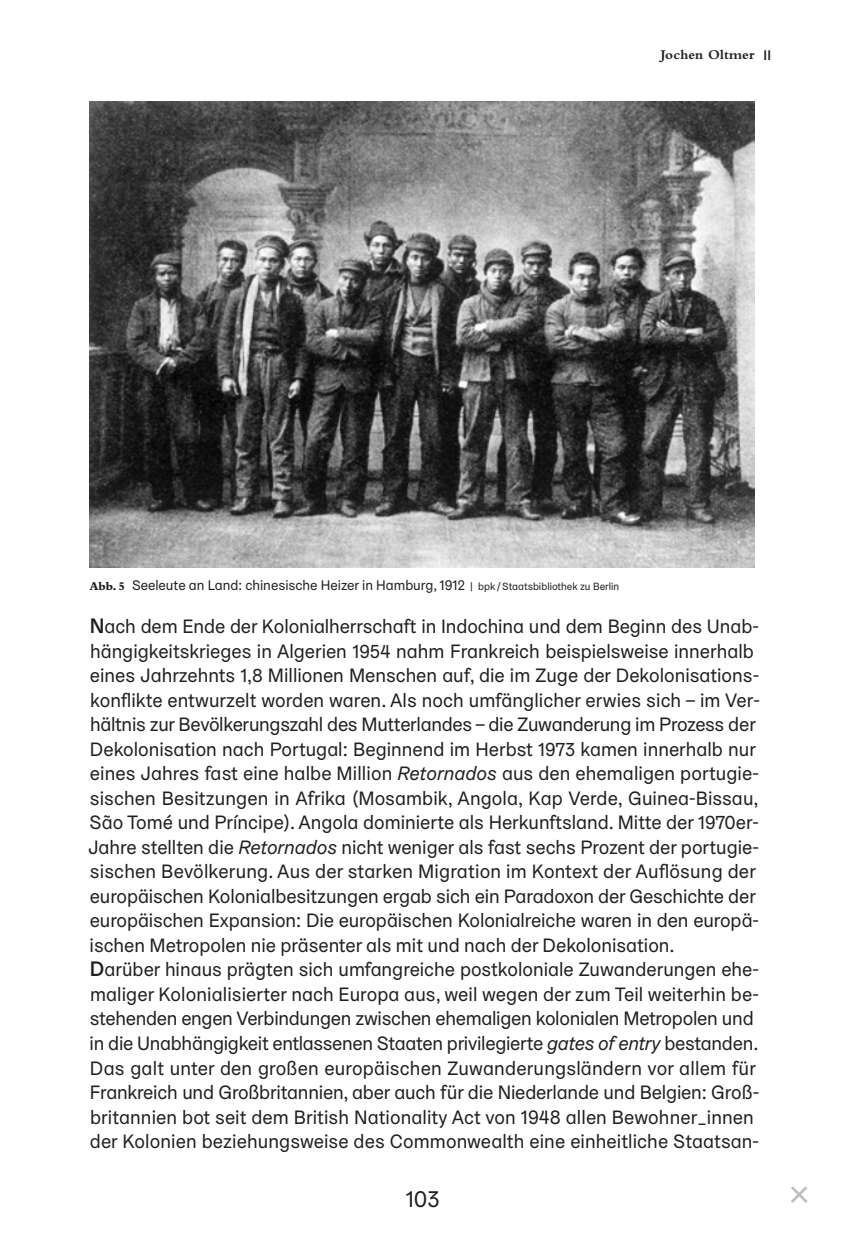
<style>
.page{position:relative;width:844px;height:1241px;background:#fff}
.page>*{position:absolute;margin:0;border:0;box-sizing:border-box;transform-origin:0 0}
.t1{font:35px "Graebenbach";color:#bcbdc0}
.t2{font:22.75px "Graebenbach";color:#231f20}
.DH_Essay_Fließtext{font:19.43px/24.5px "Graebenbach";color:#231f20}
.DH_BU_Fließ{font:14px "Graebenbach";color:#231f20}
.DH_Kolumnentitel{font:700 14px "Bembo MT Pro";letter-spacing:.01em;color:#231f20}
.s1{font-family:"Graebenbach";font-weight:500}
.s2{font-family:"Bembo";font-weight:800;font-size:12.25px}
.s3{font-size:10.5px}
.s4{font-weight:500;font-size:21px}
.s5{font-size:18.9px}
.s6{font-style:italic}
</style>
<div class="page">
<img style="left:89px;top:102px;width:665px;height:465px">
<p class="DH_Kolumnentitel" style="left:660px;top:47px;width:112px">Jochen Oltmer <span class="s1">II</span></p>
<p class="DH_BU_Fließ" style="left:89px;top:576px;width:531px"><span class="s2">Abb. 5</span> Seeleute an Land: chinesische Heizer in Hamburg, 1912 <span class="s3">| bpk /Staatsbibliothek zu Berlin</span></p>
<p class="DH_Essay_Fließtext" style="left:88px;top:614px;width:673px"><span class="s4">N</span>ach dem Ende der Kolonialherrschaft in Indochina und dem Beginn des Unab&shy;hängigkeitskrieges in Algerien <span class="s5">1954</span> nahm Frankreich beispielsweise innerhalb eines Jahrzehnts <span class="s5">1,8</span> Millionen Menschen auf, die im Zuge der Dekolonisations&shy;konflikte entwurzelt worden waren. Als noch umfänglicher erwies sich – im Ver&shy;hältnis zur Bevölkerungszahl des Mutterlandes – die Zuwanderung im Prozess der Dekolonisation nach Portugal: Beginnend im Herbst <span class="s5">1973</span> kamen innerhalb nur eines Jahres fast eine halbe Million <span class="s6">Retornados</span> aus den ehemaligen portugie&shy;sischen Besitzungen in Afrika (Mosambik, Angola, Kap Verde, Guinea-Bissau, São Tomé und Príncipe). Angola dominierte als Herkunftsland. Mitte der <span class="s5">1970</span>er-Jahre stellten die <span class="s6">Retornados</span> nicht weniger als fast sechs Prozent der portugie&shy;sischen Bevölkerung. Aus der starken Migration im Kontext der Auflösung der europäischen Kolonialbesitzungen ergab sich ein Paradoxon der Geschichte der europäischen Expansion: Die europäischen Kolonialreiche waren in den europä&shy;ischen Metropolen nie präsenter als mit und nach der Dekolonisation.</p>
<p class="DH_Essay_Fließtext" style="left:90px;top:957px;width:670px"><span class="s4">D</span>arüber hinaus prägten sich umfangreiche postkoloniale Zuwanderungen ehe&shy;maliger Kolonialisierter nach Europa aus, weil wegen der zum Teil weiterhin be&shy;stehenden engen Verbindungen zwischen ehemaligen kolonialen Metropolen und in die Unabhängigkeit entlassenen Staaten privilegierte <span class="s6">gates of entry</span> bestanden.<br>Das galt unter den großen europäischen Zuwanderungsländern vor allem für Frankreich und Großbritannien, aber auch für die Niederlande und Belgien: Groß&shy;britannien bot seit dem British Nationality Act von 1948 allen Bewohner_innen der Kolonien beziehungsweise des Commonwealth eine einheitliche Staatsan-</p>
<p class="t2" style="left:405px;top:1184px;width:35px">103</p>
<h1 class="t1" style="left:788px;top:1173px;width:22px">×</h1>
</div>
